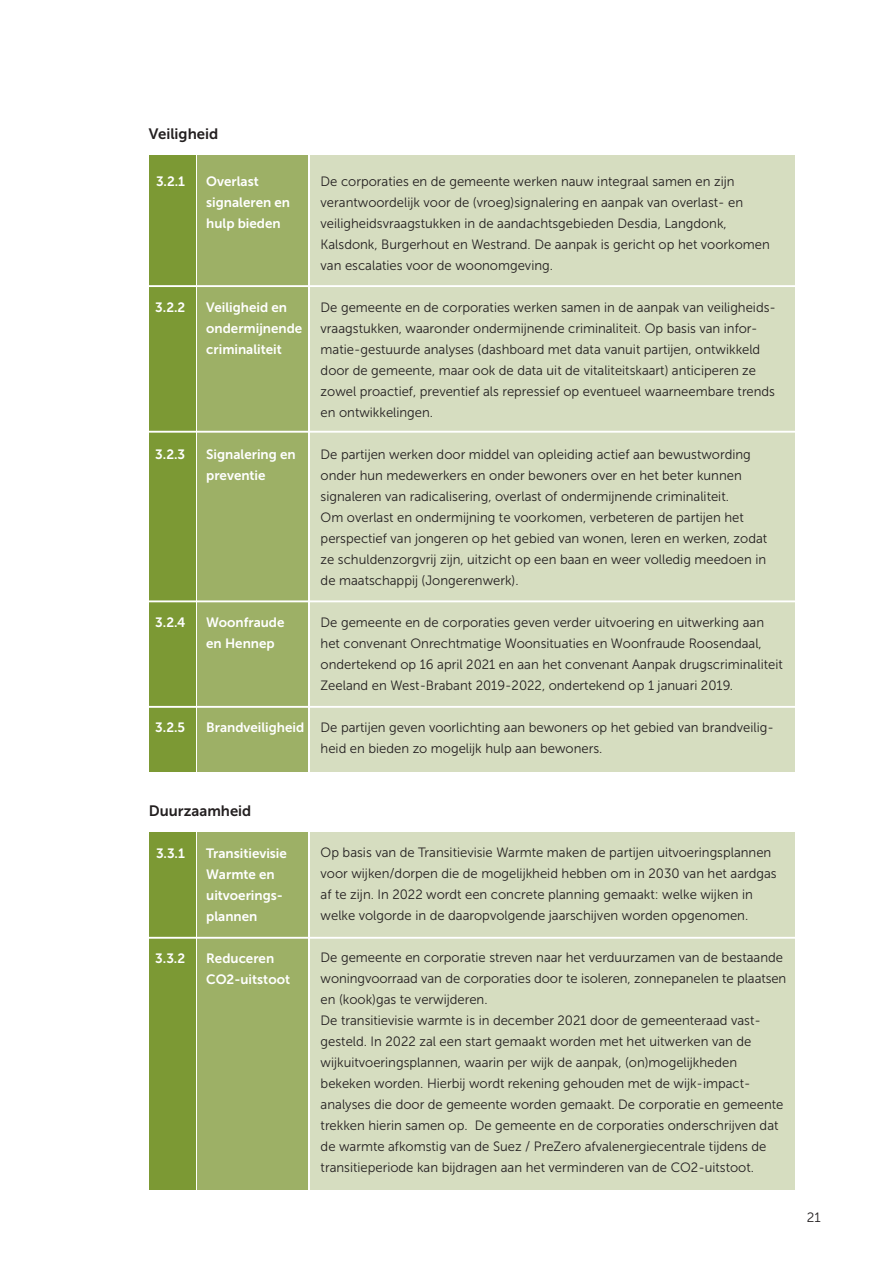
<style>
.page{position:relative;width:893px;height:1263px;background:#fff}
.page>*{position:absolute;margin:0;border:0;box-sizing:border-box;transform-origin:0 0}
.t1{font:15px "Museo Sans 700";color:#231f20}
.t2{font:13.5px/21px "Museo Sans 300";color:#231f20}
.t3{font:13.5px/21px "Museo Sans 700";color:#fff}
</style>
<div class="page">
<div style="left:310px;top:155px;width:485px;height:617px;background:#d6ddc0"></div>
<div style="left:310px;top:832px;width:485px;height:357px;background:#d6ddc0"></div>
<div style="left:198px;top:155px;width:110px;height:617px;background:#9db066"></div>
<div style="left:198px;top:832px;width:110px;height:357px;background:#9db066"></div>
<div style="left:149px;top:155px;width:47px;height:617px;background:#7c9934"></div>
<div style="left:149px;top:832px;width:47px;height:357px;background:#7c9934"></div>
<hr style="left:143px;top:600px;width:661px;height:2px;background:#fff">
<hr style="left:143px;top:706px;width:661px;height:2px;background:#fff">
<hr style="left:143px;top:937px;width:661px;height:2px;background:#fff">
<hr style="left:143px;top:285px;width:661px;height:2px;background:#fff">
<hr style="left:143px;top:431px;width:661px;height:2px;background:#fff">
<p class="t1" style="left:149px;top:125px;width:71px">Veiligheid</p>
<p class="t3" style="left:156px;top:171px;width:31px">3.2.1</p>
<p class="t3" style="left:206px;top:171px;width:85px">Overlast signaleren en hulp bieden</p>
<p class="t3" style="left:155px;top:297px;width:31px">3.2.2</p>
<p class="t3" style="left:206px;top:297px;width:98px">Veiligheid en ondermijnende criminaliteit</p>
<p class="t3" style="left:155px;top:444px;width:31px">3.2.3</p>
<p class="t3" style="left:206px;top:444px;width:91px">Signalering en preventie</p>
<p class="t3" style="left:155px;top:612px;width:32px">3.2.4</p>
<p class="t3" style="left:206px;top:612px;width:80px">Woonfraude en Hennep</p>
<p class="t3" style="left:155px;top:717px;width:31px">3.2.5</p>
<p class="t3" style="left:206px;top:717px;width:100px">Brandveiligheid</p>
<p class="t2" style="left:321px;top:171px;width:451px">De corporaties en de gemeente werken nauw integraal samen en zijn verantwoordelijk voor de (vroeg)signalering en aanpak van overlast- en veiligheidsvraagstukken in de aandachtsgebieden Desdia, Langdonk, Kalsdonk, Burgerhout en Westrand. De aanpak is gericht op het voorkomen van escalaties voor de woonomgeving.</p>
<p class="t2" style="left:321px;top:297px;width:457px">De gemeente en de corporaties werken samen in de aanpak van veiligheids&shy;vraagstukken, waaronder ondermijnende criminaliteit. Op basis van infor&shy;matie-gestuurde analyses (dashboard met data vanuit partijen, ontwikkeld door de gemeente, maar ook de data uit de vitaliteitskaart) anticiperen ze zowel proactief, preventief als repressief op eventueel waarneembare trends en ontwikkelingen.</p>
<p class="t2" style="left:321px;top:444px;width:448px">De partijen werken door middel van opleiding actief aan bewustwording onder hun medewerkers en onder bewoners over en het beter kunnen signaleren van radicalisering, overlast of ondermijnende criminaliteit.<br>Om overlast en ondermijning te voorkomen, verbeteren de partijen het perspectief van jongeren op het gebied van wonen, leren en werken, zodat ze schuldenzorgvrij zijn, uitzicht op een baan en weer volledig meedoen in de maatschappij (Jongerenwerk).</p>
<p class="t2" style="left:321px;top:612px;width:464px">De gemeente en de corporaties geven verder uitvoering en uitwerking aan het convenant Onrechtmatige Woonsituaties en Woonfraude Roosendaal, ondertekend op 16 april 2021 en aan het convenant Aanpak drugscriminaliteit Zeeland en West-Brabant 2019-2022, ondertekend op 1 januari 2019.</p>
<p class="t2" style="left:321px;top:717px;width:455px">De partijen geven voorlichting aan bewoners op het gebied van brandveilig&shy;heid en bieden zo mogelijk hulp aan bewoners.</p>
<p class="t1" style="left:149px;top:803px;width:104px">Duurzaamheid</p>
<p class="t3" style="left:156px;top:843px;width:30px">3.3.1</p>
<p class="t3" style="left:206px;top:843px;width:82px">Transitievisie<br>Warmte en uitvoerings&shy;plannen</p>
<p class="t3" style="left:206px;top:948px;width:85px">Reduceren<br>CO2-uitstoot</p>
<p class="t3" style="left:155px;top:948px;width:31px">3.3.2</p>
<p class="t2" style="left:321px;top:842px;width:458px">Op basis van de Transitievisie Warmte maken de partijen uitvoeringsplannen voor wijken/dorpen die de mogelijkheid hebben om in 2030 van het aardgas af te zijn. In 2022 wordt een concrete planning gemaakt: welke wijken in welke volgorde in de daaropvolgende jaarschijven worden opgenomen.</p>
<p class="t2" style="left:321px;top:947px;width:467px">De gemeente en corporatie streven naar het verduurzamen van de bestaande woningvoorraad van de corporaties door te isoleren, zonnepanelen te plaatsen en (kook)gas te verwijderen.<br>De transitievisie warmte is in december 2021 door de gemeenteraad vast&shy;gesteld. In 2022 zal een start gemaakt worden met het uitwerken van de wijkuitvoeringsplannen, waarin per wijk de aanpak, (on)mogelijkheden bekeken worden. Hierbij wordt rekening gehouden met de wijk-impact&shy;analyses die door de gemeente worden gemaakt. De corporatie en gemeente trekken hierin samen op. De gemeente en de corporaties onderschrijven dat de warmte afkomstig van de Suez / PreZero afvalenergiecentrale tijdens de transitieperiode kan bijdragen aan het verminderen van de CO2-uitstoot.</p>
<p class="t2" style="left:807px;top:1207px;width:15px">21</p>
</div>
